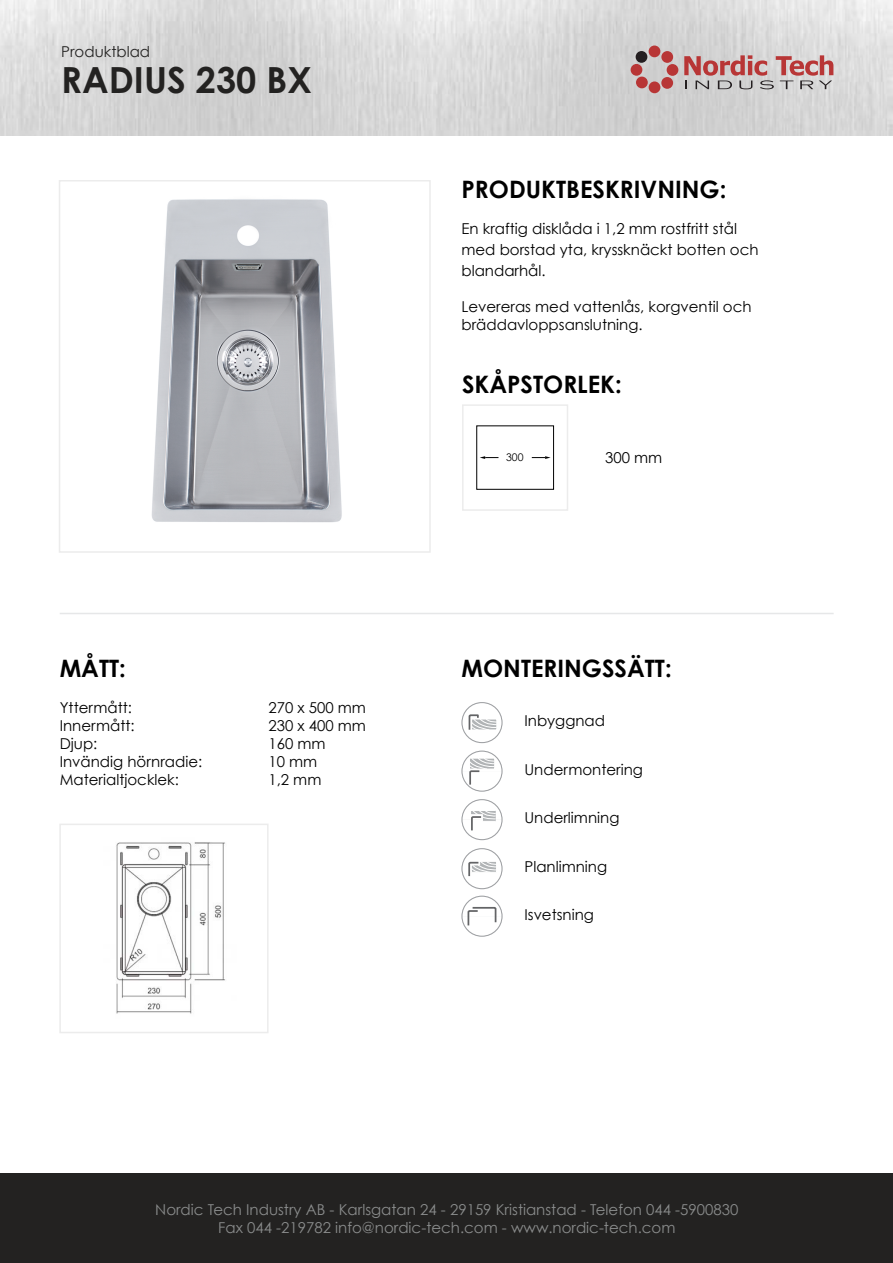
<style>
.page{position:relative;width:893px;height:1263px;background:#fff}
.page>*{position:absolute;margin:0;border:0;box-sizing:border-box;transform-origin:0 0}
.t1{font:700 36px "Century Gothic";color:#232221}
.t2{font:700 24px "Century Gothic";color:#000}
.t3{font:15px/18px "Century Gothic";color:#000}
.t4{font:15px/18px "Century Gothic";color:#8a8c8c;text-align:center}
.t5{font:15px "Century Gothic";color:#232221}
.t6{font:10.5px "Century Gothic";color:#000}
.s1{font-style:inherit}
</style>
<div class="page">
<img style="left:0;top:0;width:893px;height:135px">
<div style="left:59px;top:824px;width:210px;height:209px;background:#fff;border:2px solid #ececec"></div>
<div style="left:59px;top:180px;width:372px;height:373px;background:#fff;border:2px solid #ececec"></div>
<div style="left:0;top:1173px;width:893px;height:90px;background:#232221"></div>
<svg style="left:461px;top:702px;width:41px;height:41px"></svg>
<svg style="left:461px;top:848px;width:41px;height:41px"></svg>
<hr style="left:60px;top:613px;width:774px;height:1px;background:#e6e7e8">
<div style="left:462px;top:404px;width:106px;height:107px;background:#fff;border:2px solid #ececec"></div>
<div style="left:476px;top:425px;width:78px;height:65px;border:1px solid #000"></div>
<svg style="left:480px;top:456px;width:18px;height:3px"></svg>
<svg style="left:532px;top:456px;width:19px;height:3px"></svg>
<svg style="left:684px;top:55px;width:149px;height:34px"></svg>
<div style="left:631px;top:64px;width:11px;height:12px;background:#b83636;border-radius:50%"></div>
<div style="left:636px;top:51px;width:11px;height:12px;background:#241f21;border-radius:50%"></div>
<div style="left:636px;top:77px;width:12px;height:11px;background:#b83636;border-radius:50%"></div>
<div style="left:649px;top:81px;width:11px;height:12px;background:#b83636;border-radius:50%"></div>
<div style="left:661px;top:77px;width:12px;height:12px;background:#b83636;border-radius:50%"></div>
<div style="left:667px;top:64px;width:11px;height:12px;background:#b83636;border-radius:50%"></div>
<div style="left:661px;top:51px;width:12px;height:12px;background:#b83636;border-radius:50%"></div>
<div style="left:649px;top:46px;width:11px;height:11px;background:#b83636;border-radius:50%"></div>
<div style="left:462px;top:703px;width:40px;height:40px;background:#fff;border-radius:50%"></div>
<div style="left:461px;top:702px;width:41px;height:41px;border:1px solid #9d9fa2;border-radius:50%"></div>
<svg style="left:468px;top:714px;width:29px;height:16px"></svg>
<div style="left:461px;top:751px;width:41px;height:41px;border:1px solid #9d9fa2;border-radius:50%"></div>
<svg style="left:462px;top:751px;width:40px;height:40px"></svg>
<svg style="left:461px;top:799px;width:42px;height:42px"></svg>
<div style="left:461px;top:896px;width:41px;height:41px;border:1px solid #9d9fa2;border-radius:50%"></div>
<svg style="left:462px;top:896px;width:40px;height:40px"></svg>
<div style="left:462px;top:849px;width:40px;height:40px;background:#fff;border-radius:50%"></div>
<div style="left:461px;top:848px;width:41px;height:41px;border:1px solid #9d9fa2;border-radius:50%"></div>
<svg style="left:468px;top:861px;width:28px;height:16px"></svg>
<img style="left:151px;top:199px;width:191px;height:324px">
<img style="left:116px;top:842px;width:109px;height:172px">
<p class="t5" style="left:61px;top:42px;width:90px">Produktblad</p>
<h1 class="t1" style="left:61px;top:57px;width:252px">RADIUS 230 <span class="s1">B</span>X</h1>
<h2 class="t2" style="left:60px;top:653px;width:68px">MÅTT:</h2>
<p class="t3" style="left:60px;top:699px;width:144px">Yttermått:<br>Innermått:<br>Djup:<br>Invändig hörnradie:<br>Materialtjocklek:</p>
<p class="t3" style="left:268px;top:698px;width:99px">270 x 500 mm<br>230 x 400 mm<br>160 mm<br>10 mm<br>1,2 mm</p>
<h2 class="t2" style="left:461px;top:174px;width:266px">PRODUKTBESKRIVNING:</h2>
<p class="t3" style="left:461px;top:218px;width:299px;line-height:21px">En kraftig disklåda i 1,2 mm rostfritt stål med borstad yta, kryssknäckt botten och blandarhål.</p>
<p class="t3" style="left:461px;top:297px;width:292px">Levereras med vattenlås, korgventil och bräddavloppsanslutning.</p>
<h2 class="t2" style="left:462px;top:369px;width:161px">SKÅPSTORLEK:</h2>
<p class="t6" style="left:506px;top:450px;width:19px">300</p>
<p class="t3" style="left:605px;top:448px;width:59px">300 mm</p>
<h2 class="t2" style="left:461px;top:653px;width:212px">MONTERINGSSÄTT:</h2>
<p class="t3" style="left:524px;top:711px;width:82px">Inbyggnad</p>
<p class="t3" style="left:524px;top:760px;width:120px">Undermontering</p>
<p class="t3" style="left:524px;top:808px;width:96px">Underlimning</p>
<p class="t3" style="left:524px;top:857px;width:84px">Planlimning</p>
<p class="t3" style="left:524px;top:905px;width:71px">Isvetsning</p>
<p class="t4" style="left:155px;top:1200px;width:585px">Nordic Tech Industry AB - Karlsgatan 24 - 29159 Kristianstad - Telefon 044 -5900830<br>Fax 044 -219782 info@nordic-tech.com - www.nordic-tech.com</p>
</div>
